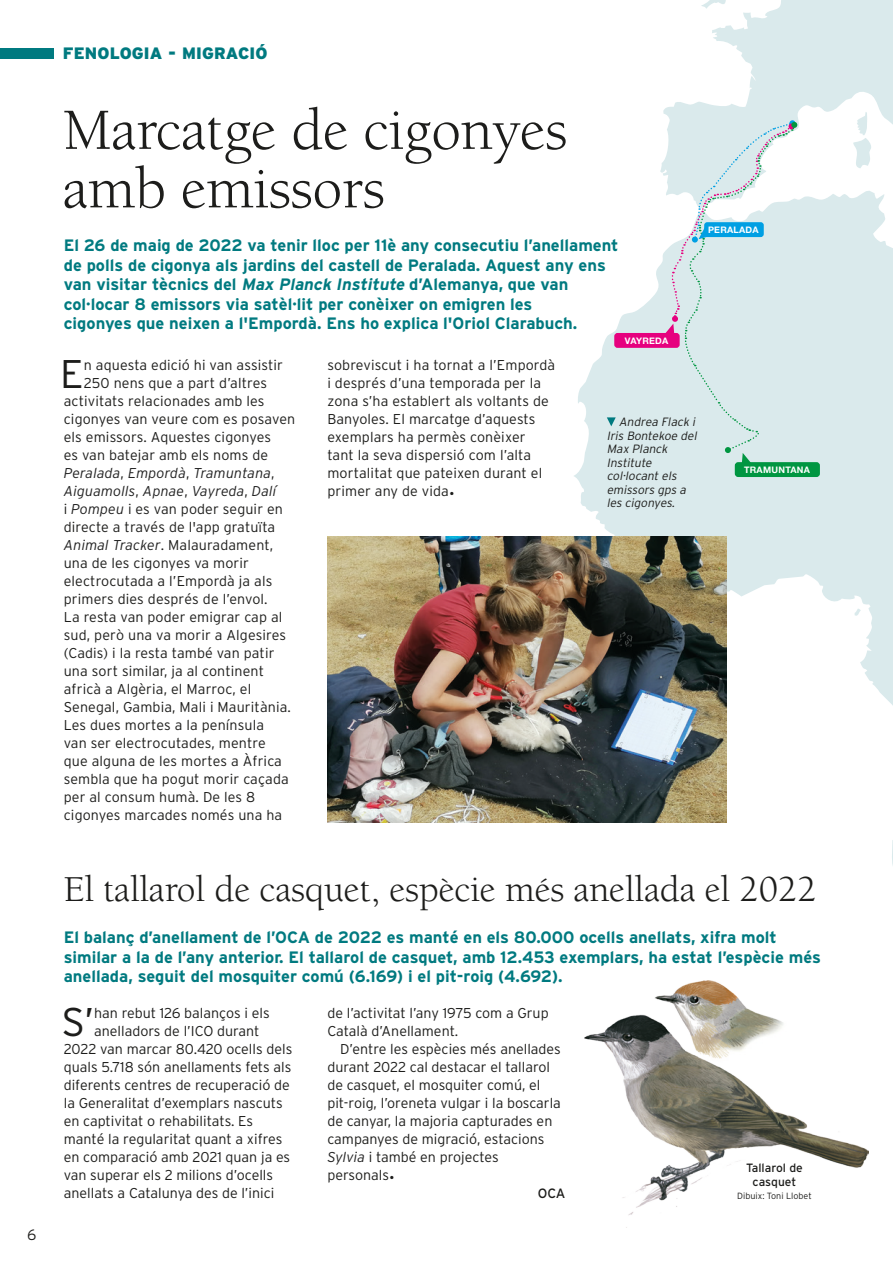
<style>
.page{position:relative;width:893px;height:1263px;background:#fff}
.page>*{position:absolute;margin:0;border:0;box-sizing:border-box;transform-origin:0 0}
.t1{font:60px/58.5px "Berkeley Std";letter-spacing:-.005em;color:#1d1d1b}
.text_sense_sangria_c{font:300 39.9px "Interstate";color:#1d1d1b}
.t2{font:37.5px "Berkeley Std";letter-spacing:-.005em;color:#1d1d1b}
.t3{font:700 16.5px/19.5px "Interstate";color:#007a80}
.t4{font:900 16.5px "Interstate";letter-spacing:.01em;color:#007a80}
.t5{font:300 15px "Interstate";color:#1d1d1b}
.text_sense_sangria_c-2{font:300 14.25px/18px "Interstate";letter-spacing:.01em;color:#1d1d1b}
.text_sangria{font:300 14.25px/18px "Interstate";color:#1d1d1b}
.text_sense_sangria_c-3{font:italic 300 14.25px "Interstate";letter-spacing:.01em;color:#222}
.firma_article{font:13.5px "Interstate";color:#1d1d1b}
.peu_foto{font:italic 300 12px/13.5px "Interstate";color:#1d1d1b}
.peu_foto-2{font:12px/13.5px "Interstate";color:#1d1d1b;text-align:center}
.t6{font:700 9px "Helvetica Neue";letter-spacing:.03em;color:#fff}
.peu_foto-3{font:300 9px "Interstate";color:#1d1d1b}
.s1{font-style:italic}
.s2{font-style:normal;color:#1d1d1b}
.s3{font-style:italic;color:#222}
.s4{font-size:15px}
</style>
<div class="page">
<div style="left:0;top:48px;width:54px;height:11px;background:#007a80"></div>
<svg style="left:573px;top:0;width:320px;height:1039px"></svg>
<svg style="left:607px;top:417px;width:9px;height:9px"></svg>
<img style="left:327px;top:536px;width:400px;height:286px">
<img style="left:585px;top:980px;width:284px;height:235px">
<div style="left:615px;top:334px;width:63px;height:13px;background:#e6007e;border-radius:2px"></div>
<div style="left:614px;top:333px;width:66px;height:15px;border:2px solid #e6007e;border-radius:2px"></div>
<div style="left:736px;top:463px;width:83px;height:13px;background:#009641;border-radius:2px"></div>
<div style="left:735px;top:462px;width:85px;height:15px;border:2px solid #009641;border-radius:2px"></div>
<svg style="left:659px;top:120px;width:138px;height:355px;background:#d8e7e8"></svg>
<div style="left:705px;top:223px;width:58px;height:13px;background:#009fe3;border-radius:2px"></div>
<div style="left:704px;top:222px;width:60px;height:15px;border:2px solid #009fe3;border-radius:2px"></div>
<p class="t5" style="left:27px;top:1226px;width:11px">6</p>
<p class="t4" style="left:63px;top:44px;width:206px">FENOLOGIA - MIGRACIÓ</p>
<p class="t1" style="left:63px;top:102px;width:506px">Marcatge de cigonyes amb emissors</p>
<p class="t3" style="left:64px;top:236px;width:556px">El 26 de maig de 2022 va tenir lloc per 11è any consecutiu l’anellament de polls de cigonya als jardins del castell de Peralada. Aquest any ens van visitar tècnics del <span class="s1">Max Planck Institute</span> d’Alemanya, que van col·locar 8 emissors via satèl·lit per conèixer on emigren les<br>cigonyes que neixen a l'Empordà. Ens ho explica l'Oriol Clarabuch.</p>
<p class="text_sense_sangria_c" style="left:60px;top:351px;width:25px">E</p>
<p class="text_sense_sangria_c-2" style="left:84px;top:356px;width:201px">n aquesta edició hi van assistir</p>
<p class="text_sense_sangria_c-2" style="left:84px;top:374px;width:185px">250 nens que a part d’altres</p>
<p class="text_sense_sangria_c-2" style="left:64px;top:392px;width:202px">activitats relacionades amb les</p>
<p class="text_sense_sangria_c-2" style="left:64px;top:410px;width:233px">cigonyes van veure com es posaven</p>
<p class="text_sense_sangria_c-2" style="left:64px;top:428px;width:209px">els emissors. Aquestes cigonyes</p>
<p class="text_sense_sangria_c-2" style="left:64px;top:446px;width:206px">es van batejar amb els noms de</p>
<p class="text_sense_sangria_c-3" style="left:64px;top:465px;width:212px">Peralada<span class="s2">,</span> Empordà<span class="s2">,</span> Tramuntana<span class="s2">,</span></p>
<p class="text_sense_sangria_c-3" style="left:64px;top:483px;width:214px">Aiguamolls<span class="s2">,</span> Apnae<span class="s2">,</span> Vayreda<span class="s2">,</span> Dalí</p>
<p class="text_sense_sangria_c-2" style="left:64px;top:500px;width:221px">i <span class="s3">Pompeu</span> i es van poder seguir en</p>
<p class="text_sense_sangria_c-2" style="left:64px;top:518px;width:213px">directe a través de l'app gratuïta</p>
<p class="text_sense_sangria_c-2" style="left:64px;top:536px;width:211px"><span class="s3">Animal Tracker</span>. Malauradament,</p>
<p class="text_sense_sangria_c-2" style="left:64px;top:554px;width:187px">una de les cigonyes va morir</p>
<p class="text_sense_sangria_c-2" style="left:64px;top:572px;width:210px">electrocutada a l’Empordà ja als</p>
<p class="text_sense_sangria_c-2" style="left:64px;top:590px;width:205px">primers dies després de l’envol.</p>
<p class="text_sense_sangria_c-2" style="left:64px;top:608px;width:220px">La resta van poder emigrar cap al</p>
<p class="text_sense_sangria_c-2" style="left:64px;top:626px;width:224px">sud, però una va morir a Algesires</p>
<p class="text_sense_sangria_c-2" style="left:64px;top:644px;width:212px">(Cadis) i la resta també van patir</p>
<p class="text_sense_sangria_c-2" style="left:64px;top:662px;width:202px">una sort similar, ja al continent</p>
<p class="text_sense_sangria_c-2" style="left:64px;top:680px;width:189px">africà a Algèria, el Marroc, el</p>
<p class="text_sense_sangria_c-2" style="left:64px;top:698px;width:229px">Senegal, Gambia, Mali i Mauritània.</p>
<p class="text_sense_sangria_c-2" style="left:64px;top:716px;width:202px">Les dues mortes a la península</p>
<p class="text_sense_sangria_c-2" style="left:64px;top:734px;width:203px">van ser electrocutades, mentre</p>
<p class="text_sense_sangria_c-2" style="left:64px;top:752px;width:220px">que alguna de les mortes a Àfrica</p>
<p class="text_sense_sangria_c-2" style="left:64px;top:770px;width:227px">sembla que ha pogut morir caçada</p>
<p class="text_sense_sangria_c-2" style="left:64px;top:788px;width:193px">per al consum humà. De les 8</p>
<p class="text_sense_sangria_c-2" style="left:64px;top:806px;width:220px">cigonyes marcades només una ha</p>
<p class="text_sense_sangria_c-2" style="left:327px;top:356px;width:229px">sobreviscut i ha tornat a l’Empordà i després d’una temporada per la zona s’ha establert als voltants de<br>Banyoles. El marcatge d’aquests exemplars ha permès conèixer tant la seva dispersió com l’alta mortalitat que pateixen durant el primer any de vida<span class="s4">•</span></p>
<p class="t6" style="left:625px;top:335px;width:45px">VAYREDA</p>
<p class="peu_foto" style="left:607px;top:415px;width:94px;text-indent:12px">Andrea Flack i<br>Iris Bontekoe del<br>Max Planck<br>Institute col·locant els emissors gps a les cigonyes.</p>
<p class="t6" style="left:708px;top:224px;width:52px">PERALADA</p>
<p class="t6" style="left:744px;top:464px;width:67px">TRAMUNTANA</p>
<p class="t2" style="left:64px;top:869px;width:754px">El tallarol de casquet, espècie més anellada el 2022</p>
<p class="t3" style="left:64px;top:927px;width:759px">El balanç d’anellament de l’OCA de 2022 es manté en els 80.000 ocells anellats, xifra molt similar a la de l’any anterior. El tallarol de casquet, amb 12.453 exemplars, ha estat l’espècie més anellada, seguit del mosquiter comú (6.169) i el pit-roig (4.692).</p>
<p class="text_sense_sangria_c" style="left:62px;top:999px;width:34px">S’</p>
<p class="text_sense_sangria_c-2" style="left:94px;top:1004px;width:177px">han rebut 126 balanços i els</p>
<p class="text_sense_sangria_c-2" style="left:327px;top:1004px;width:223px">de l’activitat l’any 1975 com a Grup<br>Català d’Anellament.</p>
<p class="text_sangria" style="left:327px;top:1040px;width:235px;text-indent:13px">D’entre les espècies més anellades durant 2022 cal destacar el tallarol de casquet, el mosquiter comú, el pit-roig, l’oreneta vulgar i la boscarla de canyar, la majoria capturades en campanyes de migració, estacions<br><span class="s3">Sylvia</span> i també en projectes personals<span class="s4">•</span></p>
<p class="firma_article" style="left:538px;top:1185px;width:29px">OCA</p>
<p class="text_sense_sangria_c-2" style="left:94px;top:1022px;width:167px">anelladors de l’ICO durant</p>
<p class="text_sense_sangria_c-2" style="left:64px;top:1040px;width:230px">2022 van marcar 80.420 ocells dels</p>
<p class="text_sense_sangria_c-2" style="left:64px;top:1058px;width:229px">quals 5.718 són anellaments fets als</p>
<p class="text_sense_sangria_c-2" style="left:64px;top:1076px;width:228px">diferents centres de recuperació de</p>
<p class="text_sense_sangria_c-2" style="left:64px;top:1094px;width:220px">la Generalitat d’exemplars nascuts</p>
<p class="text_sense_sangria_c-2" style="left:64px;top:1112px;width:191px">en captivitat o rehabilitats. Es</p>
<p class="text_sense_sangria_c-2" style="left:64px;top:1130px;width:220px">manté la regularitat quant a xifres</p>
<p class="text_sense_sangria_c-2" style="left:64px;top:1148px;width:228px">en comparació amb 2021 quan ja es</p>
<p class="text_sense_sangria_c-2" style="left:64px;top:1166px;width:211px">van superar els 2 milions d’ocells</p>
<p class="text_sense_sangria_c-2" style="left:64px;top:1184px;width:212px">anellats a Catalunya des de l’inici</p>
<p class="peu_foto-2" style="left:746px;top:1161px;width:58px">Tallarol de casquet</p>
<p class="peu_foto-3" style="left:737px;top:1191px;width:76px">Dibuix: Toni Llobet</p>
</div>
